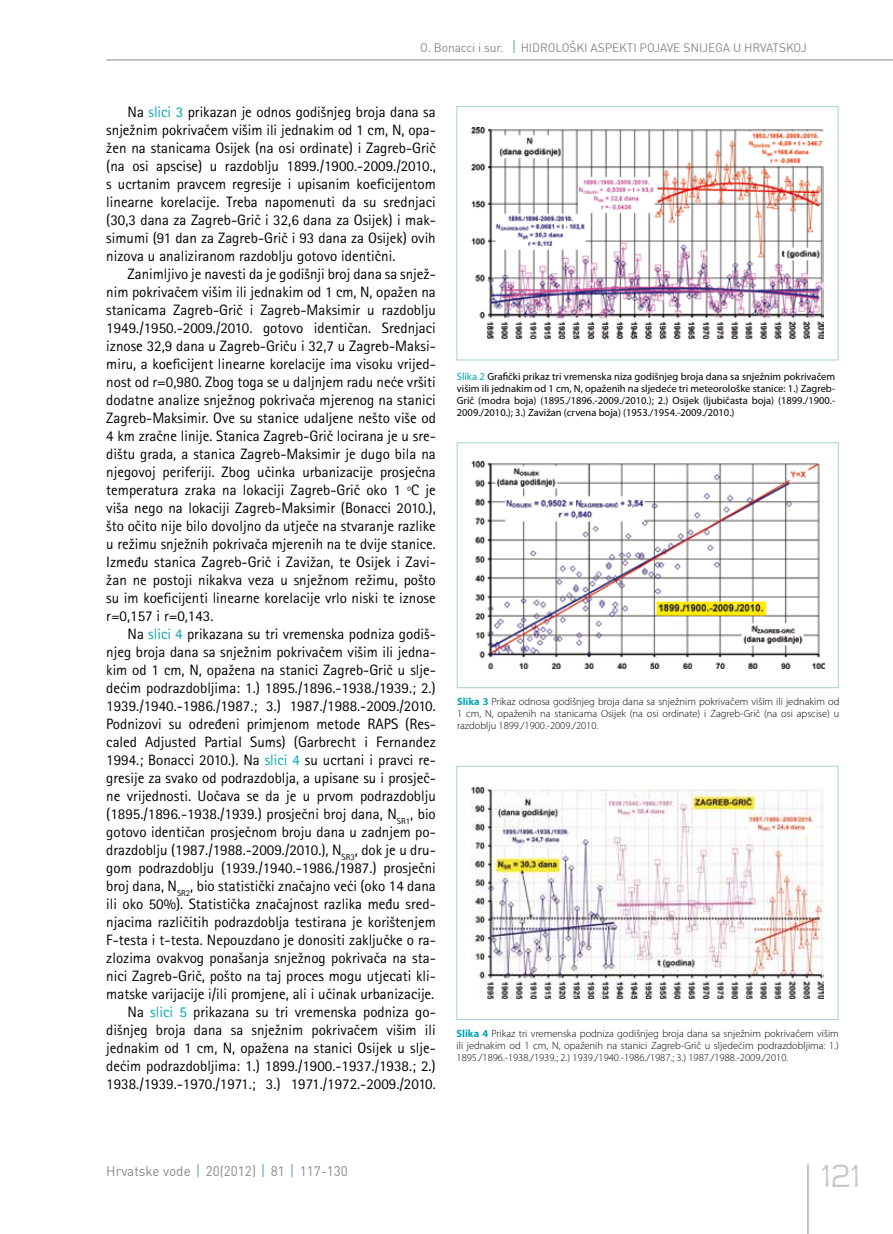
<style>
.page{position:relative;width:893px;height:1234px;background:#fff}
.page>*{position:absolute;margin:0;border:0;box-sizing:border-box;transform-origin:0 0}
.t1{font:300 36px "Teen";color:#c6c7c8}
.t2{font:15px/18px "Rotis Sans Serifklemy";color:#000;text-align:justify}
.t3{font:13.5px "DIN";color:#87888a}
.t4{font:12px "DIN";letter-spacing:-.01em;color:#87888a}
.t5{font:300 10.5px/12px "Myriad Pro";color:#000;text-align:justify}
.t6{font:10.5px/12px "Myriad Pro";color:#000;text-align:justify}
.s1{color:#00a5b7}
.s2{font-weight:700;color:#00a5b7}
</style>
<div class="page">
<hr style="left:808px;top:1164px;width:1px;height:69px;background:#87888a">
<svg style="left:198px;top:1164px;width:1px;height:12px"></svg>
<svg style="left:263px;top:1164px;width:1px;height:12px"></svg>
<svg style="left:292px;top:1164px;width:1px;height:12px"></svg>
<hr style="left:106px;top:60px;width:787px;height:1px;background:#87888a">
<svg style="left:513px;top:40px;width:1px;height:13px"></svg>
<img style="left:471px;top:128px;width:353px;height:211px">
<div style="left:457px;top:106px;width:381px;height:254px;border:1px solid #a2d1d9"></div>
<img style="left:471px;top:461px;width:353px;height:207px">
<div style="left:457px;top:442px;width:382px;height:245px;border:1px solid #a2d1d9"></div>
<img style="left:471px;top:787px;width:353px;height:210px">
<div style="left:457px;top:765px;width:381px;height:254px;border:1px solid #a2d1d9"></div>
<p class="t4" style="left:420px;top:39px;width:85px">O. BONACCI I SUR.</p>
<p class="t4" style="left:521px;top:39px;width:285px">H IDROLOŠKI AS PEKTI POJAVE SNIJ EGA U HRVATSKOJ</p>
<p class="t2" style="left:106px;top:102px;width:331px;text-indent:21px">Na <span class="s1">slici 3</span> prikazan je odnos godišnjeg broja dana sa snježnim pokrivačem višim ili jednakim od 1 cm, N, opa&shy;žen na stanicama Osijek (na osi ordinate) i Zagreb-Grič (na osi apscise) u razdoblju 1899./1900.-2009./2010., s ucrtanim pravcem regresije i upisanim koeficijentom linearne korelacije. Treba napomenuti da su srednjaci (30,3 dana za Zagreb-Grič i 32,6 dana za Osijek) i mak&shy;simumi (91 dan za Zagreb-Grič i 93 dana za Osijek) ovih nizova u analiziranom razdoblju gotovo identični.</p>
<p class="t2" style="left:106px;top:264px;width:331px;text-indent:21px">Zanimljivo je navesti da je godišnji broj dana sa snjež&shy;nim pokrivačem višim ili jednakim od 1 cm, N, opažen na stanicama Zagreb-Grič i Zagreb-Maksimir u razdoblju 1949./1950.-2009./2010. gotovo identičan. Srednjaci iznose 32,9 dana u Zagreb-Griču i 32,7 u Zagreb-Maksi&shy;miru, a koeficijent linearne korelacije ima visoku vrijed&shy;nost od r=0,980. Zbog toga se u daljnjem radu neće vršiti dodatne analize snježnog pokrivača mjerenog na stanici Zagreb-Maksimir. Ove su stanice udaljene nešto više od 4 km zračne linije. Stanica Zagreb-Grič locirana je u sre&shy;dištu grada, a stanica Zagreb-Maksimir je dugo bila na njegovoj periferiji. Zbog učinka urbanizacije prosječna temperatura zraka na lokaciji Zagreb-Grič oko 1 ºC je viša nego na lokaciji Zagreb-Maksimir (Bonacci 2010.), što očito nije bilo dovoljno da utječe na stvaranje razlike u režimu snježnih pokrivača mjerenih na te dvije stanice.<br>Između stanica Zagreb-Grič i Zavižan, te Osijek i Zavi&shy;žan ne postoji nikakva veza u snježnom režimu, pošto su im koeficijenti linearne korelacije vrlo niski te iznose r=0,157 i r=0,143.</p>
<p class="t2" style="left:106px;top:624px;width:331px;text-align:right">Na <span class="s1">slici 4</span> prikazana su tri vremenska podniza godiš&shy;njeg broja dana sa snježnim pokrivačem višim ili jedna&shy;kim od 1 cm, N, opažena na stanici Zagreb-Grič u slje&shy;dećim podrazdobljima: 1.) 1895./1896.-1938./1939.; 2.)<br>1939./1940.-1986./1987.; 3.) 1987./1988.-2009./2010.<br>Podnizovi su određeni primjenom metode RAPS (Res&shy;caled Adjusted Partial Sums) (Garbrecht i Fernandez 1994.; Bonacci 2010.). Na <span class="s1">slici 4</span> su ucrtani i pravci re&shy;gresije za svako od podrazdoblja, a upisane su i prosječ&shy;ne vrijednosti. Uočava se da je u prvom podrazdoblju (1895./1896.-1938./1939.) prosječni broj dana, N<sub>SR1</sub>, bio gotovo identičan prosječnom broju dana u zadnjem po&shy;drazdoblju (1987./1988.-2009./2010.), N<sub>SR3</sub>, dok je u dru&shy;gom podrazdoblju (1939./1940.-1986./1987.) prosječni broj dana, N<sub>SR2</sub>, bio statistički značajno veći (oko 14 dana ili oko 50%). Statistička značajnost razlika među sred&shy;njacima različitih podrazdoblja testirana je korištenjem F-testa i t-testa. Nepouzdano je donositi zaključke o ra&shy;zlozima ovakvog ponašanja snježnog pokrivača na sta&shy;nici Zagreb-Grič, pošto na taj proces mogu utjecati kli&shy;matske varijacije i/ili promjene, ali i učinak urbanizacije.<br>Na <span class="s1">slici 5</span> prikazana su tri vremenska podniza go&shy;dišnjeg broja dana sa snježnim pokrivačem višim ili jednakim od 1 cm, N, opažena na stanici Osijek u slje&shy;dećim podrazdobljima: 1.) 1899./1900.-1937./1938.; 2.)<br>1938./1939.-1970./1971.; 3.) 1971./1972.-2009./2010.</p>
<p class="t6" style="left:457px;top:370px;width:380px"><span class="s1">Slika 2</span> Grafički prikaz tri vremenska niza godišnjeg broja dana sa snježnim pokrivačem višim ili jednakim od 1 cm, N, opaženih na sljedeće tri meteorološke stanice: 1.) Zagreb-Grič (modra boja) (1895./1896.-2009./2010.); 2.) Osijek (ljubičasta boja) (1899./1900.- 2009./2010.); 3.) Zavižan (crvena boja) (1953./1954.-2009./2010.)</p>
<p class="t5" style="left:457px;top:695px;width:384px"><span class="s2">Slika 3</span> Prikaz odnosa godišnjeg broja dana sa snježnim pokrivačem višim ili jednakim od 1 cm, N, opaženih na stanicama Osijek (na osi ordinate) i Zagreb-Grič (na osi apscise) u razdoblju 1899./1900.-2009./2010.</p>
<p class="t5" style="left:457px;top:1027px;width:384px"><span class="s2">Slika 4</span> Prikaz tri vremenska podniza godišnjeg broja dana sa snježnim pokrivačem višim ili jednakim od 1 cm, N, opaženih na stanici Zagreb-Grič u sljedećim podrazdobljima: 1.)<br>1895./1896.-1938./1939.; 2.) 1939./1940.-1986./1987.; 3.) 1987./1988.-2009./2010.</p>
<p class="t3" style="left:106px;top:1161px;width:243px">HRVATSKE VODE 20(2012) 81 117-130</p>
<h1 class="t1" style="left:821px;top:1156px;width:40px">121</h1>
</div>
